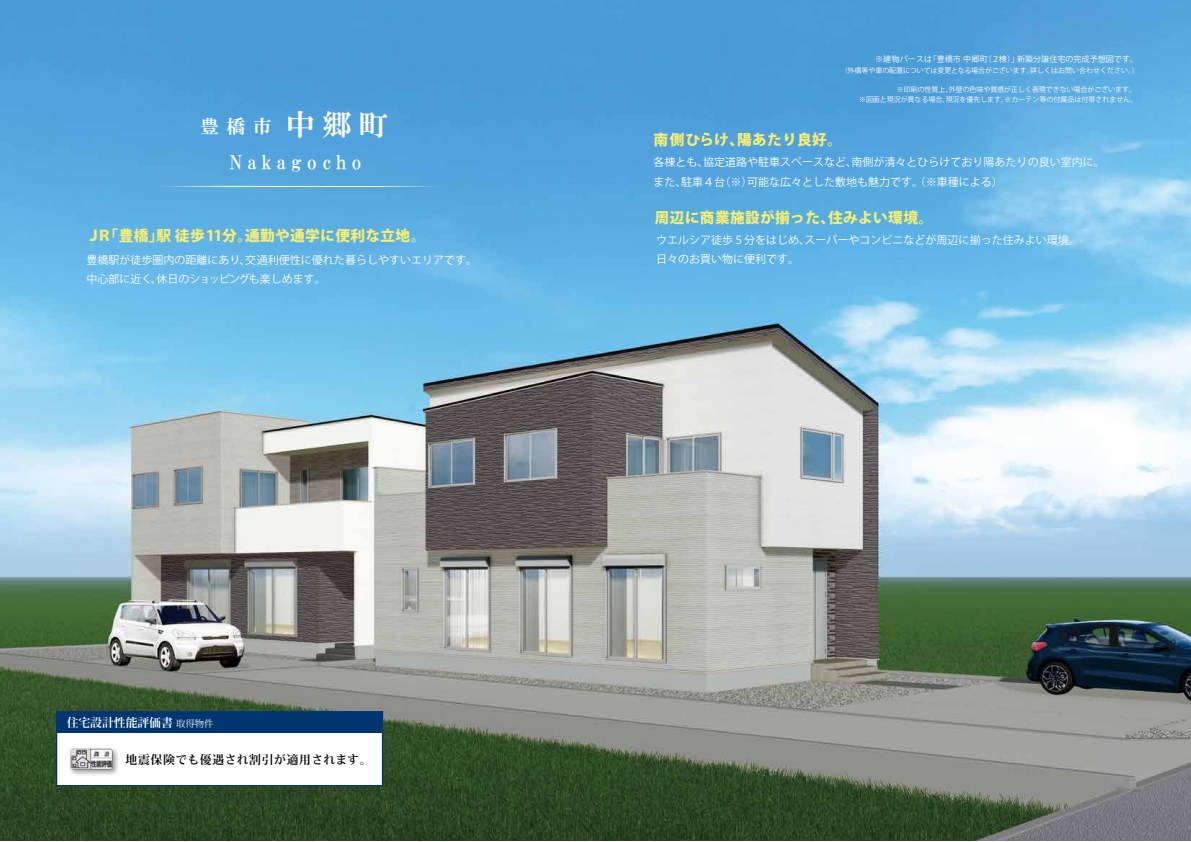
<style>
.page{position:relative;width:1191px;height:842px;background:#fff}
.page>*{position:absolute;margin:0;border:0;box-sizing:border-box;transform-origin:0 0}
.t1{font:19px "HGP Mincho E";letter-spacing:.27em;color:#fff}
.t2{font:18.7px "HGP Mincho E";color:#fff}
.t3{font:800 14.7px "Koz Go Pr 6 N";letter-spacing:.025em;color:#f6ee72}
.t4{font:700 11.9px "Koz Min Pr 6 N";letter-spacing:.05em;color:#000}
.t5{font:700 11.9px "Koz Min Pr 6 N";letter-spacing:-.01em;color:#fff}
.t6{font:11px/19.2px "Koz Go Pr 6 N";color:#fff}
.t7{font:8.1px "Koz Go Pro";color:#fff}
.t8{font:7px/10.9px "Koz Go Pro";letter-spacing:-.01em;color:#fff;text-align:right}
.s1{font-size:29.5px}
.s2{font-weight:400;font-size:9.4px}
</style>
<div class="page">
<img style="left:0;top:0;width:1191px;height:840px">
<svg style="left:158px;top:186px;width:280px;height:1px"></svg>
<div style="left:57px;top:712px;width:325px;height:74px;background:#fff"></div>
<div style="left:56px;top:711px;width:327px;height:75px;border:1px solid #003670"></div>
<div style="left:57px;top:712px;width:325px;height:21px;background:#003670"></div>
<img style="left:70px;top:748px;width:48px;height:27px">
<img style="left:70px;top:749px;width:43px;height:20px">
<h2 class="t2" style="left:200px;top:117px;width:190px">豊橋市 <span class="s1">中郷町</span></h2>
<h1 class="t1" style="left:230px;top:153px;width:134px">Nakagocho</h1>
<h3 class="t3" style="left:86px;top:227px;width:341px">ＪＲ「豊橋」駅 徒歩11分。通勤や通学に便利な立地。</h3>
<p class="t6" style="left:86px;top:251px;width:392px">豊橋駅が徒歩圏内の距離にあり、交通利便性に優れた暮らしやすいエリアです。中心部に近く、休日のショッピングも楽しめます。</p>
<p class="t5" style="left:67px;top:716px;width:148px">住宅設計性能評価書 <span class="s2">取得物件</span></p>
<p class="t4" style="left:126px;top:753px;width:247px">地震保険でも優遇され割引が適用されます。</p>
<p class="t7" style="left:875px;top:54px;width:265px">※建物パースは「豊橋市中郷町（２棟）」新築分譲住宅の完成予想図です。</p>
<p class="t8" style="left:841px;top:66px;width:299px">（外構等や車の配置については変更となる場合がございます。詳しくはお問い合わせください。）</p>
<p class="t8" style="left:859px;top:84px;width:280px">※印刷の性質上、外壁の色味や質感が正しく表現できない場合がございます。<br>※図面と現況が異なる場合、現況を優先します。※カーテン等の付属品は付帯されません。</p>
<h3 class="t3" style="left:653px;top:132px;width:190px">南側ひらけ、陽あたり良好。</h3>
<p class="t6" style="left:653px;top:153px;width:453px">各棟とも、協定道路や駐車スペースなど、南側が清々とひらけており陽あたりの良い室内に。また、駐車４台（※）可能な広々とした敷地も魅力です。（※車種による）</p>
<h3 class="t3" style="left:655px;top:209px;width:280px">周辺に商業施設が揃った、住みよい環境。</h3>
<p class="t6" style="left:656px;top:231px;width:425px">ウエルシア徒歩５分をはじめ、スーパーやコンビニなどが周辺に揃った住みよい環境。日々のお買い物に便利です。</p>
</div>
